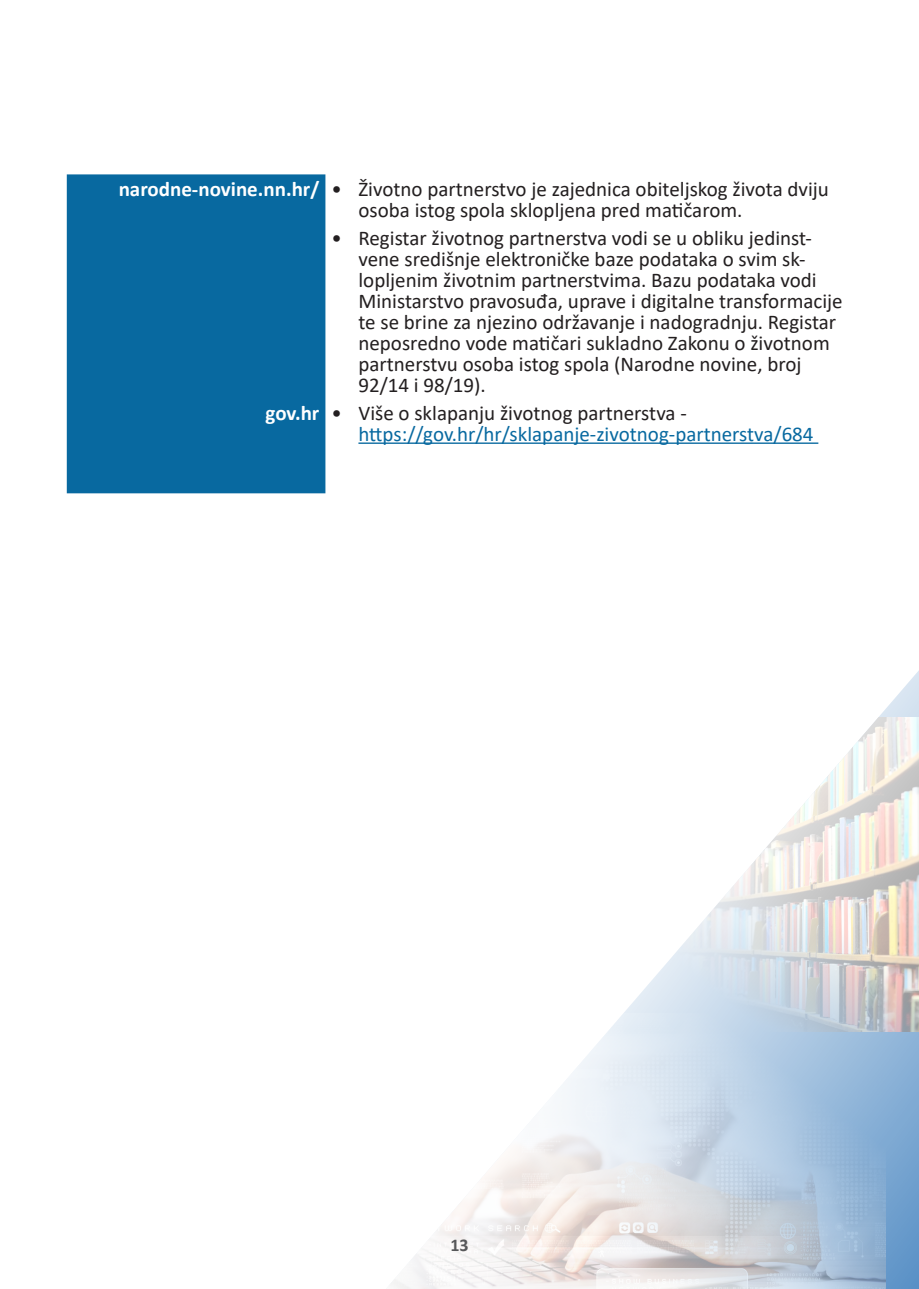
<style>
.page{position:relative;width:919px;height:1289px;background:#fff}
.page>*{position:absolute;margin:0;border:0;box-sizing:border-box;transform-origin:0 0}
.t1{font:21px/21px "Calibri";color:#231f20}
.t2{font:21px/21px "Calibri";color:#0869a0}
.osnovni{font:700 21px "Calibri";color:#fff}
.t3{font:700 18px "Calibri";color:#57585a}
.s1{color:#231f20}
</style>
<div class="page">
<svg style="left:879px;top:672px;width:39px;height:616px;background:#8bb1d6"></svg>
<img style="left:624px;top:717px;width:294px;height:314px">
<img style="left:391px;top:1013px;width:494px;height:275px">
<div style="left:67px;top:174px;width:258px;height:319px;background:#0869a0"></div>
<hr style="left:358px;top:442px;width:460px;height:2px;background:#0869a0">
<p class="osnovni" style="left:119px;top:174px;width:202px">narodne-novine.nn.hr/</p>
<p class="t1" style="left:358px;top:178px;width:472px;text-indent:-27px">• Životno partnerstvo je zajednica obiteljskog života dviju osoba istog spola sklopljena pred matičarom.</p>
<p class="t1" style="left:358px;top:227px;width:485px;text-indent:-27px">• Registar životnog partnerstva vodi se u obliku jedinst&shy;vene središnje elektroničke baze podataka o svim sk&shy;lopljenim životnim partnerstvima. Bazu podataka vodi Ministarstvo pravosuđa, uprave i digitalne transformacije te se brine za njezino održavanje i nadogradnju. Registar neposredno vode matičari sukladno Zakonu o životnom partnerstvu osoba istog spola (Narodne novine, broj 92/14 i 98/19).</p>
<p class="osnovni" style="left:265px;top:398px;width:55px">gov.hr</p>
<p class="t2" style="left:358px;top:402px;width:456px;text-indent:-27px"><span class="s1">• Više o sklapanju životnog partnerstva - </span>https://gov.hr/hr/sklapanje-zivotnog-partnerstva/684</p>
<p class="t3" style="left:450px;top:1231px;width:20px">13</p>
</div>
